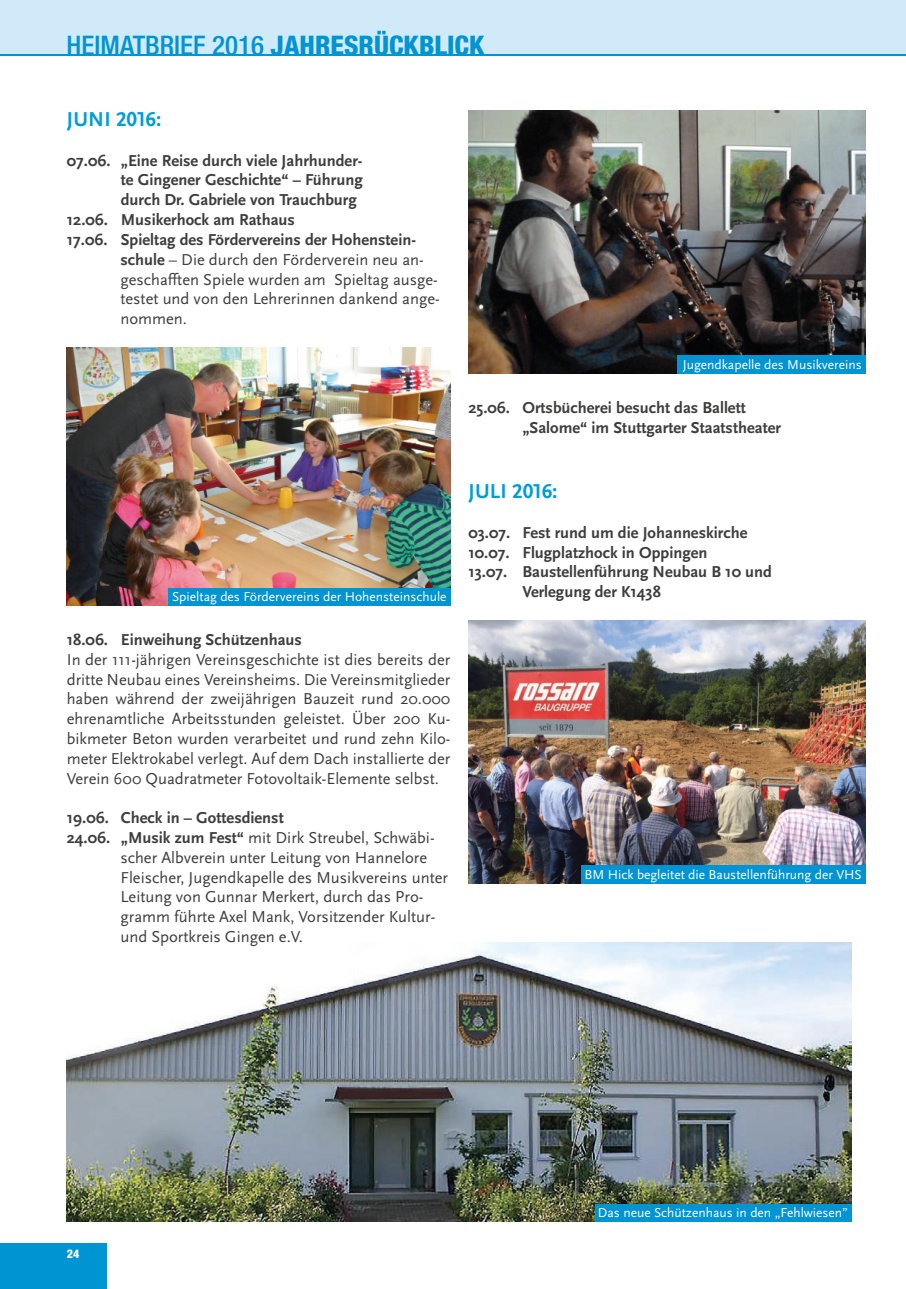
<style>
.page{position:relative;width:906px;height:1289px;background:#fff}
.page>*{position:absolute;margin:0;border:0;box-sizing:border-box;transform-origin:0 0}
.t1{font:500 condensed 27px "Helvetica Neue";color:#0094d3}
.t2{font:700 21px "Scala Sans OT";letter-spacing:.005em;color:#009dd8}
.t3{font:16.5px/19.8px "Scala Sans OT";color:#3d3d3c;text-align:justify}
.t4{font:700 16.5px/19.8px "Scala Sans OT";color:#3d3d3c}
.t5{font:13.5px "Scala Sans OT";color:#fff}
.t6{font:800 condensed 12px "Helvetica Neue";color:#fff}
.s1{font-weight:800}
.s2{font-weight:700}
</style>
<div class="page">
<img style="left:67px;top:942px;width:785px;height:279px">
<img style="left:67px;top:347px;width:383px;height:258px">
<img style="left:468px;top:111px;width:397px;height:263px">
<img style="left:468px;top:620px;width:397px;height:263px">
<div style="left:677px;top:356px;width:188px;height:18px;background:#0094d3"></div>
<div style="left:595px;top:1203px;width:257px;height:18px;background:#0094d3"></div>
<div style="left:168px;top:588px;width:282px;height:17px;background:#0094d3"></div>
<div style="left:581px;top:865px;width:284px;height:18px;background:#0094d3"></div>
<div style="left:0;top:1243px;width:106px;height:45px;background:#0094d3"></div>
<div style="left:0;top:0;width:906px;height:55px;background:#d1eaf9"></div>
<hr style="left:0;top:54px;width:906px;height:2px;background:#0094d3">
<h1 class="t1" style="left:67px;top:29px;width:419px">HEIMATBRIEF 2016 <span class="s1">JAHRESRÜCKBLICK</span></h1>
<p class="t2" style="left:67px;top:107px;width:96px">JUNI 2016:</p>
<p class="t4" style="left:67px;top:150px;width:297px">07.06. „Eine Reise durch viele Jahrhunder-</p>
<p class="t4" style="left:121px;top:170px;width:243px">te Gingener Geschichte“ – Führung</p>
<p class="t4" style="left:121px;top:190px;width:237px">durch Dr. Gabriele von Trauchburg</p>
<p class="t4" style="left:67px;top:210px;width:230px">12.06. Musikerhock am Rathaus</p>
<p class="t4" style="left:67px;top:229px;width:351px">17.06. Spieltag des Fördervereins der Hohenstein-</p>
<p class="t3" style="left:120px;top:249px;width:305px"><span class="s2">schule</span> – Die durch den Förderverein neu an-</p>
<p class="t3" style="left:120px;top:269px;width:319px">geschafften Spiele wurden am Spieltag ausge-</p>
<p class="t3" style="left:120px;top:289px;width:321px">testet und von den Lehrerinnen dankend ange-</p>
<p class="t3" style="left:120px;top:309px;width:68px">nommen.</p>
<p class="t5" style="left:682px;top:357px;width:181px">Jugendkapelle des Musikvereins</p>
<p class="t4" style="left:522px;top:398px;width:260px;text-indent:-54px">25.06. Ortsbücherei besucht das Ballett „Salome“ im Stuttgarter Staatstheater</p>
<p class="t5" style="left:172px;top:589px;width:276px">Spieltag des Fördervereins der Hohensteinschule</p>
<p class="t4" style="left:67px;top:629px;width:237px">18.06. Einweihung Schützenhaus</p>
<p class="t3" style="left:67px;top:649px;width:385px">In der 111-jährigen Vereinsgeschichte ist dies bereits der dritte Neubau eines Vereinsheims. Die Vereinsmitglieder haben während der zweijährigen Bauzeit rund 20.000 ehrenamtliche Arbeitsstunden geleistet. Über 200 Ku&shy;bikmeter Beton wurden verarbeitet und rund zehn Kilo&shy;meter Elektrokabel verlegt. Auf dem Dach installierte der Verein 600 Quadratmeter Fotovoltaik-Elemente selbst.</p>
<p class="t4" style="left:67px;top:807px;width:218px">19.06. Check in – Gottesdienst</p>
<p class="t3" style="left:67px;top:827px;width:369px"><span class="s2">24.06. „Musik zum Fest“</span> mit Dirk Streubel, Schwäbi-</p>
<p class="t3" style="left:120px;top:847px;width:308px">scher Albverein unter Leitung von Hannelore</p>
<p class="t3" style="left:120px;top:867px;width:329px">Fleischer, Jugendkapelle des Musikvereins unter</p>
<p class="t3" style="left:120px;top:887px;width:304px">Leitung von Gunnar Merkert, durch das Pro-</p>
<p class="t3" style="left:120px;top:906px;width:316px">gramm führte Axel Mank, Vorsitzender Kultur-</p>
<p class="t3" style="left:120px;top:926px;width:184px">und Sportkreis Gingen e.V.</p>
<p class="t2" style="left:468px;top:478px;width:90px">JULI 2016:</p>
<p class="t4" style="left:468px;top:522px;width:281px">03.07. Fest rund um die Johanneskirche</p>
<p class="t4" style="left:468px;top:542px;width:241px">10.07. Flugplatzhock in Oppingen</p>
<p class="t4" style="left:468px;top:562px;width:305px">13.07. Baustellenführung Neubau B 10 und</p>
<p class="t4" style="left:522px;top:582px;width:140px">Verlegung der K1438</p>
<p class="t5" style="left:584px;top:866px;width:279px">BM Hick begleitet die Baustellenführung der VHS</p>
<p class="t6" style="left:67px;top:1246px;width:14px">24</p>
<p class="t5" style="left:598px;top:1204px;width:252px">Das neue Schützenhaus in den „Fehlwiesen”</p>
</div>
